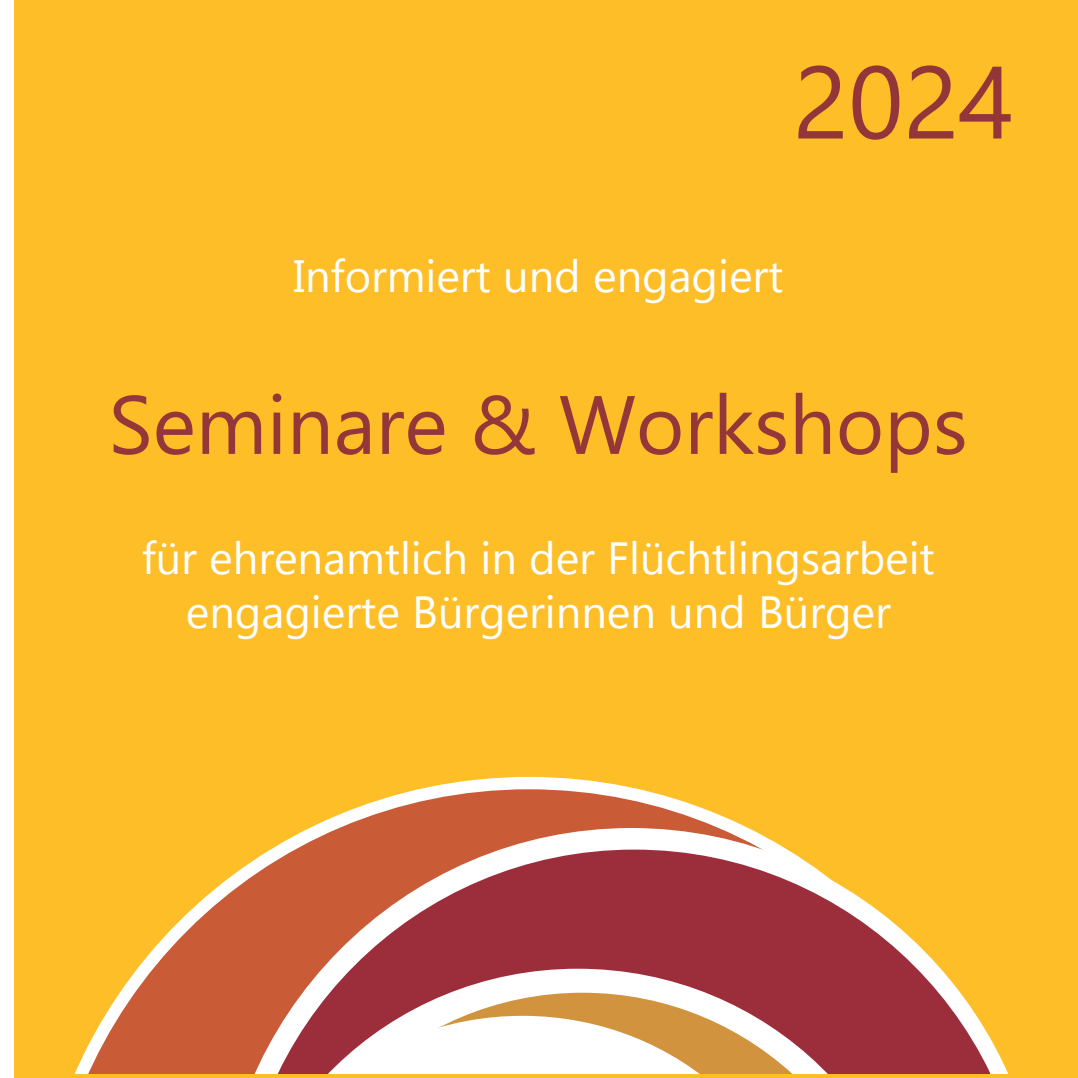
<style>
.page{position:relative;width:1078px;height:1078px;background:#fff}
.page>*{position:absolute;margin:0;border:0;box-sizing:border-box;transform-origin:0 0}
.t1{font:102.5px "Gadugi";color:#933539}
.t2{font:82.5px "Gadugi";color:#953639}
.t3{font:45px/54px "Gadugi";color:#fff;text-align:center}
</style>
<div class="page">
<div style="left:14px;top:0;width:1063px;height:1077px;background:#fdbe28"></div>
<svg style="left:75px;top:776px;width:671px;height:297px"></svg>
<svg style="left:218px;top:827px;width:568px;height:246px;fill:#ca5b37"></svg>
<svg style="left:239px;top:849px;width:769px;height:224px"></svg>
<svg style="left:234px;top:968px;width:687px;height:105px;background:#b96569"></svg>
<svg style="left:270px;top:992px;width:624px;height:81px;background:#bc6f67"></svg>
<svg style="left:237px;top:1015px;width:570px;height:58px;background:#e3c0af"></svg>
<h1 class="t1" style="left:792px;top:40px;width:222px">2024</h1>
<p class="t3" style="left:293px;top:248px;width:492px">Informiert und engagiert</p>
<h2 class="t2" style="left:109px;top:375px;width:860px">Seminare &amp; Workshops</h2>
<p class="t3" style="left:142px;top:530px;width:794px">für ehrenamtlich in der Flüchtlingsarbeit engagierte Bürgerinnen und Bürger</p>
</div>
